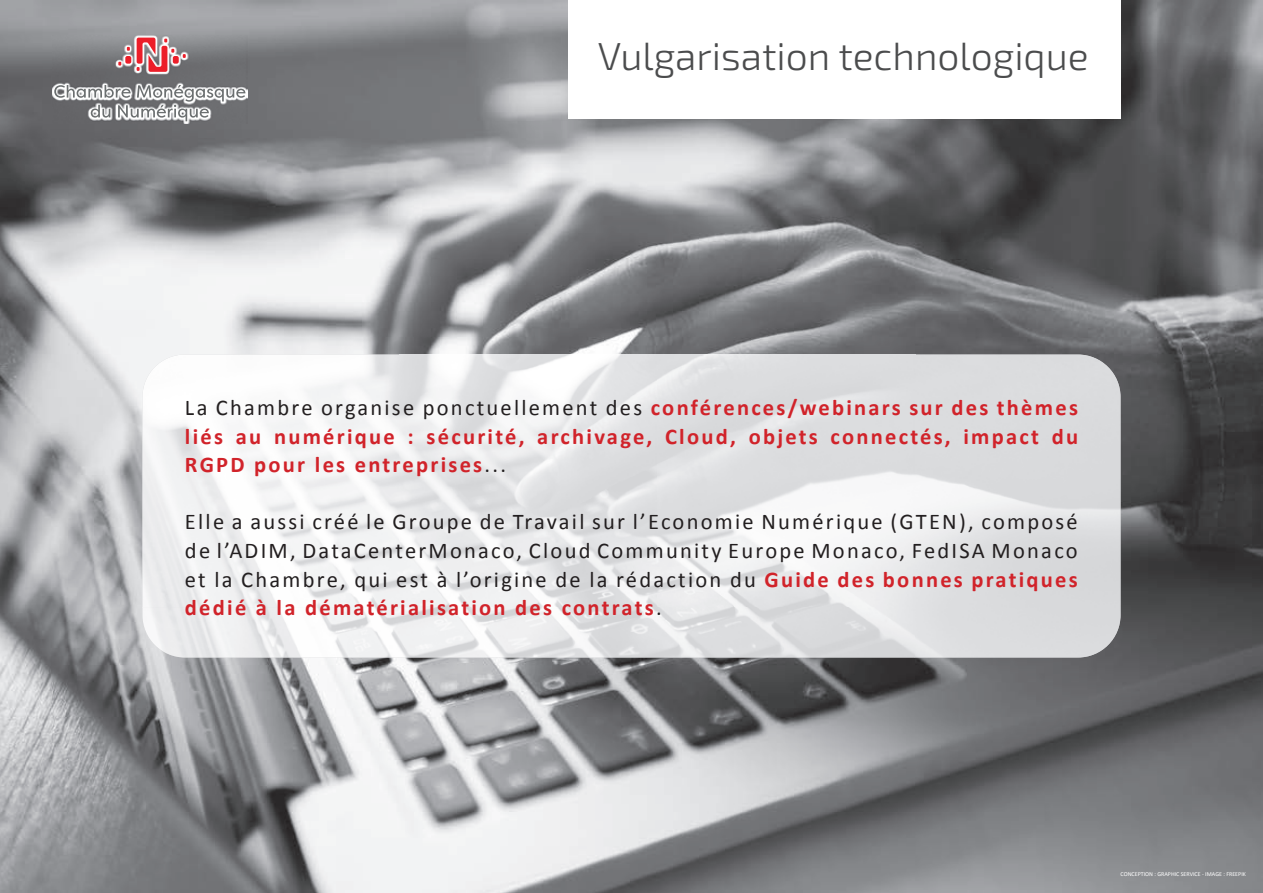
<style>
.page{position:relative;width:1263px;height:893px;background:#fff}
.page>*{position:absolute;margin:0;border:0;box-sizing:border-box;transform-origin:0 0}
.t1{font:300 39px "Exo 2";color:#4b4c4d}
.t2{font:22.5px/28.5px "Calibri";letter-spacing:.1em;color:#231f20;text-align:justify}
.t3{font:700 22.5px/28.5px "Calibri";letter-spacing:.1em;color:#d1232a;text-align:justify}
.t4{font:6px "Calibri";color:#fff}
.s1{font-weight:400;color:#231f20}
.s2{font-weight:700;color:#d1232a}
</style>
<div class="page">
<img style="left:0;top:0;width:1263px;height:893px">
<img style="left:142px;top:355px;width:978px;height:302px">
<div style="left:568px;top:0;width:552px;height:119px;background:#fff"></div>
<img style="left:52px;top:35px;width:195px;height:88px">
<svg style="left:54px;top:85px;width:191px;height:36px"></svg>
<svg style="left:118px;top:47px;width:13px;height:19px"></svg>
<svg style="left:137px;top:38px;width:49px;height:34px;background:#c77e83"></svg>
<h1 class="t1" style="left:598px;top:34px;width:492px">Vulgarisation technologique</h1>
<p class="t3" style="left:185px;top:393px;width:895px"><span class="s1">La Chambre organise ponctuellement des</span> conférences/webinars sur des thèmes liés au numérique : sécurité, archivage, Cloud, objets connectés, impact du RGPD pour les entreprises<span class="s1">...</span></p>
<p class="t2" style="left:185px;top:507px;width:894px">Elle a aussi créé le Groupe de Travail sur l’Economie Numérique (GTEN), composé de l’ADIM, DataCenterMonaco, Cloud Community Europe Monaco, FedISA Monaco et la Chambre, qui est à l’origine de la rédaction du <span class="s2">Guide des bonnes pratiques dédié à la dématérialisation des contrats</span>.</p>
<p class="t4" style="left:1120px;top:870px;width:127px">CONCEPTION : GRAPHIC SERVICE - IMAGE : FREEPIK</p>
</div>
